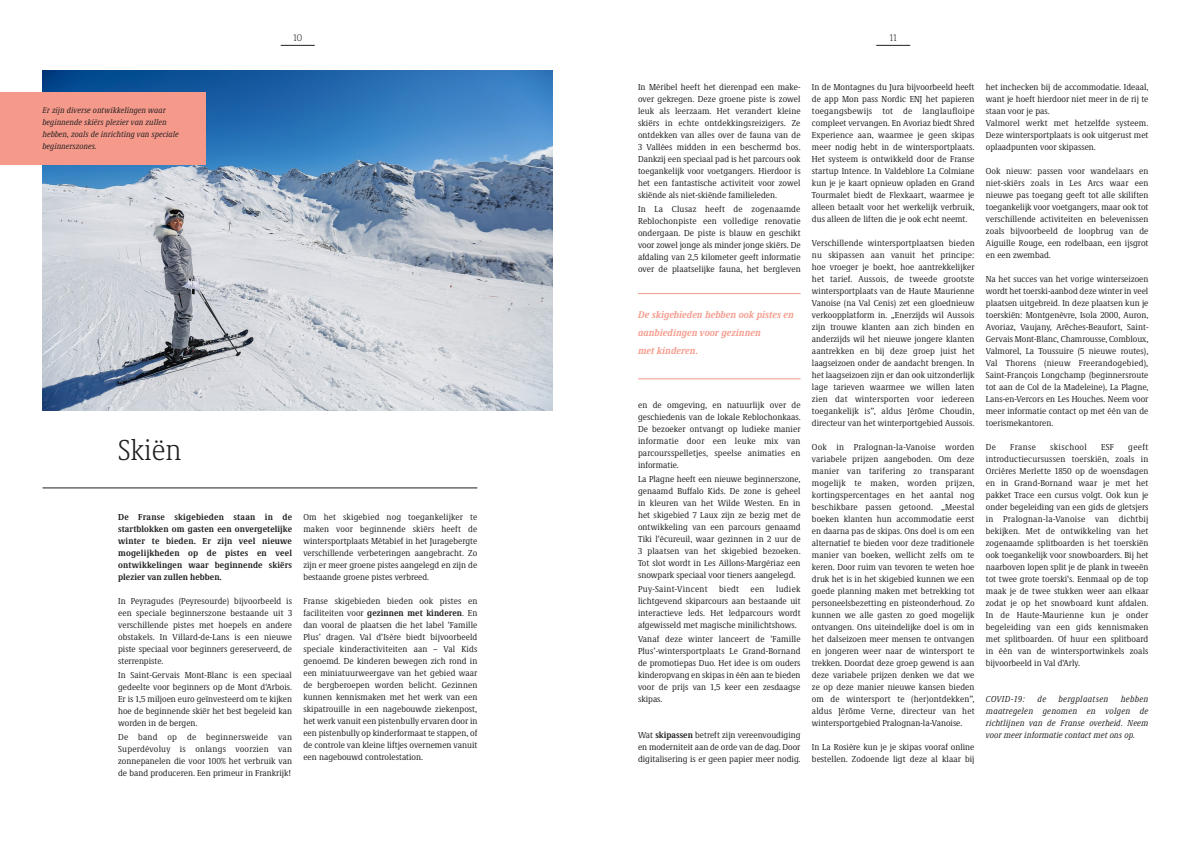
<style>
.page{position:relative;width:1191px;height:842px;background:#fff}
.page>*{position:absolute;margin:0;border:0;box-sizing:border-box;transform-origin:0 0}
.Headline{font:300 condensed 30px "Demos Next Pro";color:#231f20}
.Teaser{font:italic 700 condensed 10px/18px "Demos Next Pro";color:#f59a8b}
.t1{font:300 10px "Demos Next Pro";color:#231f20}
.Body_Text{font:condensed 9px/12px "Demos Next Pro";color:#231f20;text-align:justify}
.Body_Text-2{font:700 condensed 9px/12px "Demos Next Pro";letter-spacing:.01em;color:#231f20;text-align:justify}
.Body_Text-3{font:italic condensed 9px/12px "Demos Next Pro";letter-spacing:.005em;color:#231f20;text-align:justify}
.Body_Text-4{font:condensed 9px "Demos Next Pro";letter-spacing:.03em;color:#231f20}
.Body_Text-5{font:italic condensed 9px "Demos Next Pro";letter-spacing:.03em;color:#231f20}
.Body_Text-6{font:condensed 9px "Demos Next Pro";letter-spacing:.04em;color:#231f20}
.t2{font:italic condensed 8.5px/12px "Demos Next Pro";color:#231f20}
.s1{font-weight:700}
</style>
<div class="page">
<img style="left:43px;top:71px;width:510px;height:340px">
<hr style="left:876px;top:45px;width:34px;height:1px;background:#231f20">
<hr style="left:281px;top:45px;width:34px;height:1px;background:#231f20">
<hr style="left:43px;top:487px;width:434px;height:1px;background:#231f20">
<hr style="left:638px;top:378px;width:162px;height:1px;background:#f59a8b">
<hr style="left:638px;top:293px;width:162px;height:1px;background:#f59a8b">
<div style="left:0;top:92px;width:205px;height:72px;background:#f59a8b"></div>
<p class="t1" style="left:293px;top:32px;width:11px">10</p>
<p class="t1" style="left:889px;top:32px;width:9px">11</p>
<p class="t2" style="left:43px;top:103px;width:138px">Er zijn diverse ontwikkelingen waar beginnende skiërs plezier van zullen hebben, zoals de inrichting van speciale beginnerszones.</p>
<p class="Headline" style="left:118px;top:431px;width:65px">Skiën</p>
<p class="Body_Text-2" style="left:118px;top:511px;width:175px">De Franse skigebieden staan in de startblokken om gasten een onvergetelijke winter te bieden. Er zijn veel nieuwe mogelijkheden op de pistes en veel ontwikkelingen waar beginnende skiërs plezier van zullen hebben.</p>
<p class="Body_Text" style="left:118px;top:595px;width:175px">In Peyragudes (Peyresourde) bijvoorbeeld is een speciale beginnerszone bestaande uit 3 verschillende pistes met hoepels en andere obstakels. In Villard-de-Lans is een nieuwe piste speciaal voor beginners gereserveerd, de sterrenpiste.</p>
<p class="Body_Text" style="left:118px;top:669px;width:175px">In Saint-Gervais Mont-Blanc is een speciaal gedeelte voor beginners op de Mont d‘Arbois.<br>Er is 1,5 miljoen euro geïnvesteerd om te kijken hoe de beginnende skiër het best begeleid kan worden in de bergen.</p>
<p class="Body_Text" style="left:118px;top:731px;width:175px">De band op de beginnersweide van Superdévoluy is onlangs voorzien van zonnepanelen die voor 100% het verbruik van de band produceren. Een primeur in Frankrijk!</p>
<p class="Body_Text" style="left:303px;top:511px;width:175px">Om het skigebied nog toegankelijker te maken voor beginnende skiërs heeft de wintersportplaats Métabief in het Juragebergte verschillende verbeteringen aangebracht. Zo zijn er meer groene pistes aangelegd en zijn de bestaande groene pistes verbreed.</p>
<p class="Body_Text" style="left:303px;top:595px;width:175px">Franse skigebieden bieden ook pistes en faciliteiten voor <span class="s1">gezinnen met kinderen</span>. En dan vooral de plaatsen die het label ‘Famille Plus’ dragen. Val d‘Isère biedt bijvoorbeeld speciale kinderactiviteiten aan – Val Kids genoemd. De kinderen bewegen zich rond in een miniatuurweergave van het gebied waar de bergberoepen worden belicht. Gezinnen kunnen kennismaken met het werk van een skipatrouille in een nagebouwde ziekenpost, het werk vanuit een pistenbully ervaren door in een pistenbully op kinderformaat te stappen, of de controle van kleine liftjes overnemen vanuit een nagebouwd controlestation.</p>
<p class="Body_Text" style="left:638px;top:81px;width:164px">In Méribel heeft het dierenpad een make&shy;over gekregen. Deze groene piste is zowel leuk als leerzaam. Het verandert kleine skiërs in echte ontdekkingsreizigers. Ze ontdekken van alles over de fauna van de 3 Vallées midden in een beschermd bos.<br>Dankzij een speciaal pad is het parcours ook toegankelijk voor voetgangers. Hierdoor is het een fantastische activiteit voor zowel skiënde als niet-skiënde familieleden.</p>
<p class="Body_Text" style="left:638px;top:203px;width:164px">In La Clusaz heeft de zogenaamde Reblochonpiste een volledige renovatie ondergaan. De piste is blauw en geschikt voor zowel jonge als minder jonge skiërs. De afdaling van 2,5 kilometer geeft informatie over de plaatselijke fauna, het bergleven</p>
<p class="Teaser" style="left:638px;top:305px;width:157px">De skigebieden hebben ook pistes en aanbiedingen voor gezinnen<br>met kinderen.</p>
<p class="Body_Text" style="left:638px;top:399px;width:164px">en de omgeving, en natuurlijk over de geschiedenis van de lokale Reblochonkaas.<br>De bezoeker ontvangt op ludieke manier informatie door een leuke mix van parcoursspelletjes, speelse animaties en informatie.</p>
<p class="Body_Text" style="left:638px;top:473px;width:164px">La Plagne heeft een nieuwe beginnerszone, genaamd Buffalo Kids. De zone is geheel in kleuren van het Wilde Westen. En in het skigebied 7 Laux zijn ze bezig met de ontwikkeling van een parcours genaamd Tiki l‘écureuil, waar gezinnen in 2 uur de 3 plaatsen van het skigebied bezoeken.<br>Tot slot wordt in Les Aillons-Margériaz een snowpark speciaal voor tieners aangelegd.</p>
<p class="Body_Text-4" style="left:638px;top:583px;width:71px">Puy-Saint-Vincent</p>
<p class="Body_Text" style="left:719px;top:583px;width:22px">biedt</p>
<p class="Body_Text" style="left:750px;top:583px;width:15px">een</p>
<p class="Body_Text" style="left:638px;top:583px;width:164px;text-indent:138px">ludiek lichtgevend skiparcours aan bestaande uit interactieve leds. Het ledparcours wordt afgewisseld met magische minilichtshows.</p>
<p class="Body_Text" style="left:638px;top:633px;width:164px">Vanaf deze winter lanceert de ‘Famille Plus’-wintersportplaats Le Grand-Bornand de promotiepas Duo. Het idee is om ouders kinderopvang en skipas in één aan te bieden voor de prijs van 1,5 keer een zesdaagse skipas.</p>
<p class="Body_Text" style="left:638px;top:729px;width:164px">Wat <span class="s1">skipassen</span> betreft zijn vereenvoudiging en moderniteit aan de orde van de dag. Door digitalisering is er geen papier meer nodig.</p>
<p class="Body_Text" style="left:812px;top:81px;width:164px">In de Montagnes du Jura bijvoorbeeld heeft de app Mon pass Nordic ENJ het papieren toegangsbewijs tot de langlaufloipe compleet vervangen. En Avoriaz biedt Shred Experience aan, waarmee je geen skipas meer nodig hebt in de wintersportplaats.<br>Het systeem is ontwikkeld door de Franse startup Intence. In Valdeblore La Colmiane kun je je kaart opnieuw opladen en Grand Tourmalet biedt de Flexkaart, waarmee je alleen betaalt voor het werkelijk verbruik, dus alleen de liften die je ook echt neemt.</p>
<p class="Body_Text" style="left:812px;top:237px;width:164px">Verschillende wintersportplaatsen bieden nu skipassen aan vanuit het principe: hoe vroeger je boekt, hoe aantrekkelijker het tarief. Aussois, de tweede grootste wintersportplaats van de Haute Maurienne Vanoise (na Val Cenis) zet een gloednieuw verkoopplatform in. „Enerzijds wil Aussois zijn trouwe klanten aan zich binden en anderzijds wil het nieuwe jongere klanten aantrekken en bij deze groep juist het laagseizoen onder de aandacht brengen. In het laagseizoen zijn er dan ook uitzonderlijk lage tarieven waarmee we willen laten zien dat wintersporten voor iedereen toegankelijk is”, aldus Jérôme Choudin, directeur van het winterportgebied Aussois.</p>
<p class="Body_Text" style="left:812px;top:441px;width:164px">Ook in Pralognan-la-Vanoise worden variabele prijzen aangeboden. Om deze manier van tarifering zo transparant mogelijk te maken, worden prijzen, kortingspercentages en het aantal nog beschikbare passen getoond. „Meestal boeken klanten hun accommodatie eerst en daarna pas de skipas. Ons doel is om een alternatief te bieden voor deze traditionele manier van boeken, wellicht zelfs om te keren. Door ruim van tevoren te weten hoe druk het is in het skigebied kunnen we een goede planning maken met betrekking tot personeelsbezetting en pisteonderhoud. Zo kunnen we alle gasten zo goed mogelijk ontvangen. Ons uiteindelijke doel is om in het dalseizoen meer mensen te ontvangen en jongeren weer naar de wintersport te trekken. Doordat deze groep gewend is aan deze variabele prijzen denken we dat we ze op deze manier nieuwe kansen bieden om de wintersport te (her)ontdekken”, aldus Jérôme Verne, directeur van het wintersportgebied Pralognan-la-Vanoise.</p>
<p class="Body_Text" style="left:812px;top:741px;width:164px">In La Rosière kun je je skipas vooraf online bestellen. Zodoende ligt deze al klaar bij</p>
<p class="Body_Text" style="left:986px;top:81px;width:164px">het inchecken bij de accommodatie. Ideaal, want je hoeft hierdoor niet meer in de rij te staan voor je pas.</p>
<p class="Body_Text" style="left:986px;top:117px;width:164px">Valmorel werkt met hetzelfde systeem.<br>Deze wintersportplaats is ook uitgerust met oplaadpunten voor skipassen.</p>
<p class="Body_Text" style="left:986px;top:165px;width:164px">Ook nieuw: passen voor wandelaars en niet-skiërs zoals in Les Arcs waar een nieuwe pas toegang geeft tot alle skiliften toegankelijk voor voetgangers, maar ook tot verschillende activiteiten en belevenissen zoals bijvoorbeeld de loopbrug van de Aiguille Rouge, een rodelbaan, een ijsgrot en een zwembad.</p>
<p class="Body_Text" style="left:986px;top:273px;width:164px">Na het succes van het vorige winterseizoen wordt het toerski-aanbod deze winter in veel plaatsen uitgebreid. In deze plaatsen kun je toerskiën: Montgenèvre, Isola 2000, Auron, Avoriaz, Vaujany, Arêches-Beaufort, Saint-Gervais Mont-Blanc, Chamrousse, Combloux, Valmorel, La Toussuire (5 nieuwe routes), Val Thorens (nieuw Freerandogebied), Saint-François Longchamp (beginnersroute tot aan de Col de la Madeleine), La Plagne, Lans-en-Vercors en Les Houches. Neem voor meer informatie contact op met één van de toerismekantoren.</p>
<p class="Body_Text" style="left:986px;top:441px;width:12px">De</p>
<p class="Body_Text" style="left:1010px;top:441px;width:27px">Franse</p>
<p class="Body_Text-6" style="left:1050px;top:441px;width:38px">skischool</p>
<p class="Body_Text" style="left:1101px;top:441px;width:15px">ESF</p>
<p class="Body_Text" style="left:986px;top:441px;width:164px;text-indent:142px">geeft introductiecursussen toerskiën, zoals in Orcières Merlette 1850 op de woensdagen en in Grand-Bornand waar je met het pakket Trace een cursus volgt. Ook kun je onder begeleiding van een gids de gletsjers in Pralognan-la-Vanoise van dichtbij bekijken. Met de ontwikkeling van het zogenaamde splitboarden is het toerskiën ook toegankelijk voor snowboarders. Bij het naarboven lopen split je de plank in tweeën tot twee grote toerski‘s. Eenmaal op de top maak je de twee stukken weer aan elkaar zodat je op het snowboard kunt afdalen.<br>In de Haute-Maurienne kun je onder begeleiding van een gids kennismaken met splitboarden. Of huur een splitboard in één van de wintersportwinkels zoals bijvoorbeeld in Val d‘Arly.</p>
<p class="Body_Text-3" style="left:986px;top:693px;width:41px">COVID-19:</p>
<p class="Body_Text-3" style="left:1037px;top:693px;width:10px">de</p>
<p class="Body_Text-5" style="left:1058px;top:693px;width:51px">bergplaatsen</p>
<p class="Body_Text-3" style="left:986px;top:693px;width:164px;text-indent:135px">hebben maatregelen genomen en volgen de richtlijnen van de Franse overheid. Neem voor meer informatie contact met ons op.</p>
</div>
